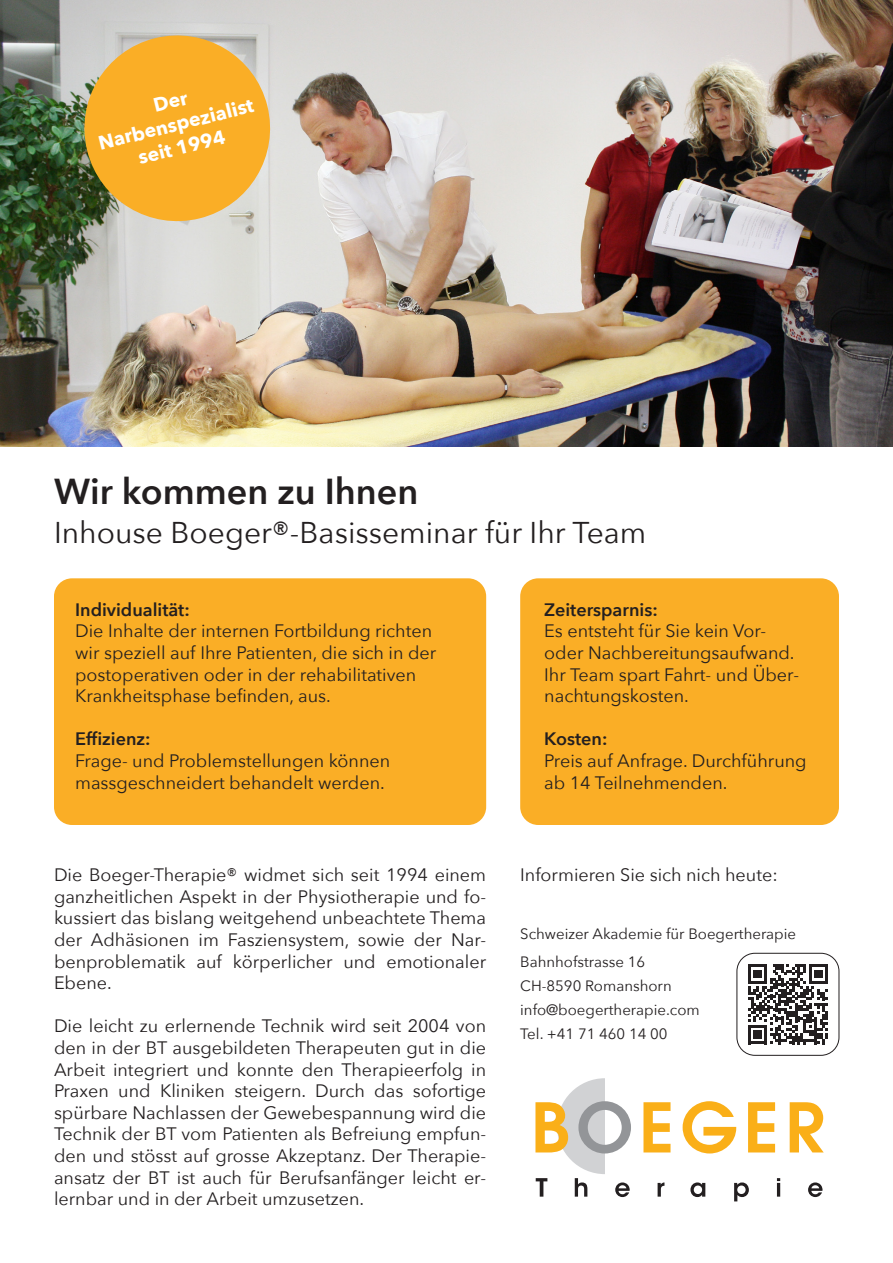
<style>
.page{position:relative;width:893px;height:1263px;background:#fff}
.page>*{position:absolute;margin:0;border:0;box-sizing:border-box;transform-origin:0 0}
.t1{font:600 36px "Avenir Next";color:#231f20}
.t2{font:30px "Avenir Next";color:#231f20}
.t3{font:700 19.5px "Avenir Next";color:#fff}
.t4{font:18px/21.6px "Avenir Next";color:#231f20}
.t5{font:600 18px "Avenir Next";color:#231f20}
.t6{font:15px "Avenir Next";color:#231f20}
</style>
<div class="page">
<img style="left:0;top:0;width:893px;height:446px">
<div style="left:54px;top:578px;width:432px;height:247px;background:#faae26;border-radius:18px"></div>
<svg style="left:535px;top:1078px;width:289px;height:123px"></svg>
<div style="left:520px;top:578px;width:319px;height:247px;background:#faae26;border-radius:18px"></div>
<svg style="left:748px;top:964px;width:80px;height:80px"></svg>
<div style="left:736px;top:953px;width:103px;height:103px;border:1px solid #231f20;border-radius:18px"></div>
<svg style="left:75px;top:26px;width:205px;height:205px;background:#e1b257"></svg>
<p class="t3" style="left:95px;top:127px;width:161px;rotate:-14deg">Narbenspezialist</p>
<p class="t3" style="left:135px;top:141px;width:91px;rotate:-14deg">seit 1994</p>
<p class="t1" style="left:54px;top:460px;width:366px">Wir kommen zu Ihnen</p>
<p class="t2" style="left:54px;top:507px;width:594px">Inhouse Boeger®-Basisseminar für Ihr Team</p>
<p class="t5" style="left:75px;top:594px;width:116px">Individualität:</p>
<p class="t4" style="left:75px;top:620px;width:363px">Die Inhalte der internen Fortbildung richten wir speziell auf Ihre Patienten, die sich in der postoperativen oder in der rehabilitativen Krankheitsphase befinden, aus.</p>
<p class="t5" style="left:75px;top:724px;width:77px">Effizienz:</p>
<p class="t4" style="left:75px;top:749px;width:317px">Frage- und Problemstellungen können</p>
<p class="t4" style="left:75px;top:771px;width:311px">massgeschneidert behandelt werden.</p>
<p class="t4" style="left:54px;top:863px;width:434px;text-align:justify">Die Boeger-Therapie® widmet sich seit 1994 einem ganzheitlichen Aspekt in der Physiotherapie und fo&shy;kussiert das bislang weitgehend unbeachtete Thema der Adhäsionen im Fasziensystem, sowie der Nar&shy;benproblematik auf körperlicher und emotionaler Ebene.</p>
<p class="t4" style="left:54px;top:1015px;width:434px;text-align:justify">Die leicht zu erlernende Technik wird seit 2004 von den in der BT ausgebildeten Therapeuten gut in die Arbeit integriert und konnte den Therapieerfolg in Praxen und Kliniken steigern. Durch das sofortige spürbare Nachlassen der Gewebespannung wird die Technik der BT vom Patienten als Befreiung empfun&shy;den und stösst auf grosse Akzeptanz. Der Therapie&shy;ansatz der BT ist auch für Berufsanfänger leicht er&shy;lernbar und in der Arbeit umzusetzen.</p>
<p class="t5" style="left:544px;top:594px;width:115px">Zeitersparnis:</p>
<p class="t4" style="left:544px;top:620px;width:256px">Es entsteht für Sie kein Vor&shy;oder Nachbereitungsaufwand.<br>Ihr Team spart Fahrt- und Über&shy;nachtungskosten.</p>
<p class="t5" style="left:544px;top:724px;width:65px">Kosten:</p>
<p class="t4" style="left:544px;top:749px;width:264px">Preis auf Anfrage. Durchführung ab 14 Teilnehmenden.</p>
<p class="t4" style="left:520px;top:863px;width:259px">Informieren Sie sich nich heute:</p>
<p class="t6" style="left:520px;top:921px;width:277px">Schweizer Akademie für Boegertherapie</p>
<p class="t6" style="left:520px;top:949px;width:127px">Bahnhofstrasse 16</p>
<p class="t6" style="left:520px;top:973px;width:153px">CH-8590 Romanshorn</p>
<p class="t6" style="left:520px;top:997px;width:181px">info@boegertherapie.com</p>
<p class="t6" style="left:520px;top:1021px;width:149px">Tel. +41 71 460 14 00</p>
</div>
